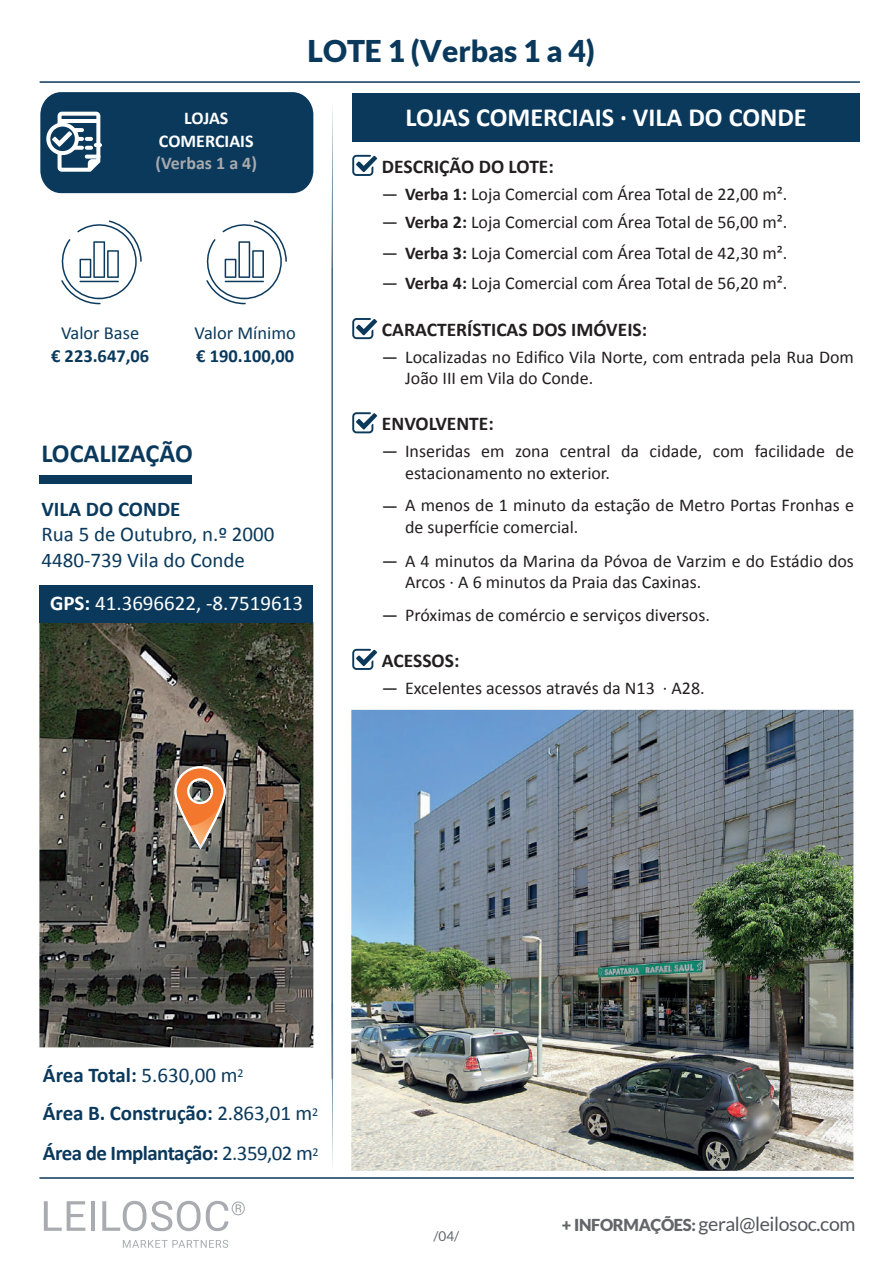
<style>
.page{position:relative;width:893px;height:1263px;background:#fff}
.page>*{position:absolute;margin:0;border:0;box-sizing:border-box;transform-origin:0 0}
.t1{font:900 30px "Lato";color:#0a395c}
.t2{font:700 26.25px "Calibri";color:#fff}
.t3{font:700 26.25px "Calibri";color:#0a395c}
.t4{font:700 21px/39.3px "Calibri";letter-spacing:-.005em;color:#0a395c}
.t5{font:21px/25.2px "Calibri";color:#0a395c}
.t6{font:21px "Calibri";color:#fff}
.t7{font:700 19.5px "Calibri";color:#231f20}
.t8{font:19.5px "Lato";letter-spacing:-.02em;color:#55575c}
.t9{font:700 18.45px "Calibri";color:#0a395c}
.t10{font:18.45px "Calibri";color:#0a395c}
.t11{font:18px/21.6px "Calibri";color:#231f20}
.t12{font:700 18px/22.5px "Calibri";color:#fff;text-align:center}
.t13{font:700 18px "Calibri";color:#a8a9ad}
.t14{font:13.5px "Lato";color:#636568}
.s1{font-weight:700}
.s2{font-weight:400}
.s3{font-weight:900;font-size:16.5px;color:#636568}
</style>
<div class="page">
<img style="left:39px;top:622px;width:274px;height:425px">
<img style="left:157px;top:802px;width:157px;height:137px">
<svg style="left:173px;top:765px;width:52px;height:85px;background:#b68768"></svg>
<svg style="left:44px;top:1201px;width:41px;height:30px"></svg>
<hr style="left:91px;top:1201px;width:4px;height:30px;background:#a8abaf">
<svg style="left:102px;top:1201px;width:143px;height:30px"></svg>
<svg style="left:123px;top:1240px;width:105px;height:8px"></svg>
<img style="left:351px;top:710px;width:502px;height:461px">
<div style="left:39px;top:585px;width:274px;height:37px;background:#0a395c"></div>
<div style="left:352px;top:93px;width:508px;height:49px;background:#0a395c"></div>
<div style="left:39px;top:476px;width:153px;height:8px;background:#0a395c"></div>
<hr style="left:39px;top:1177px;width:815px;height:2px;background:#0a395c">
<svg style="left:332px;top:107px;width:1px;height:1058px"></svg>
<svg style="left:352px;top:155px;width:25px;height:21px"></svg>
<hr style="left:40px;top:81px;width:820px;height:2px;background:#0a395c">
<div style="left:40px;top:92px;width:273px;height:101px;background:#0a395c;border-radius:22px"></div>
<svg style="left:206px;top:220px;width:81px;height:84px"></svg>
<svg style="left:61px;top:220px;width:81px;height:84px"></svg>
<svg style="left:46px;top:111px;width:56px;height:61px"></svg>
<svg style="left:352px;top:318px;width:25px;height:21px"></svg>
<svg style="left:352px;top:649px;width:25px;height:21px"></svg>
<svg style="left:352px;top:412px;width:25px;height:21px"></svg>
<h1 class="t1" style="left:307px;top:33px;width:289px">LOTE 1 (Verbas 1 a 4)</h1>
<p class="t12" style="left:159px;top:107px;width:96px">LOJAS<br>COMERCIAIS</p>
<p class="t13" style="left:156px;top:151px;width:103px">(Verbas 1 a 4)</p>
<p class="t10" style="left:61px;top:322px;width:80px">Valor Base</p>
<p class="t9" style="left:51px;top:342px;width:100px">€ 223.647,06</p>
<p class="t10" style="left:195px;top:322px;width:103px">Valor Mínimo</p>
<p class="t9" style="left:196px;top:342px;width:100px">€ 190.100,00</p>
<h2 class="t3" style="left:41px;top:435px;width:153px">LOCALIZAÇÃO</h2>
<h2 class="t2" style="left:406px;top:99px;width:403px">LOJAS COMERCIAIS · VILA DO CONDE</h2>
<p class="t7" style="left:382px;top:153px;width:173px">DESCRIÇÃO DO LOTE:</p>
<p class="t11" style="left:382px;top:182px;width:407px">— <span class="s1">Verba 1:</span> Loja Comercial com Área Total de 22,00 m².</p>
<p class="t11" style="left:382px;top:211px;width:407px">— <span class="s1">Verba 2:</span> Loja Comercial com Área Total de 56,00 m².</p>
<p class="t11" style="left:382px;top:241px;width:407px">— <span class="s1">Verba 3:</span> Loja Comercial com Área Total de 42,30 m².</p>
<p class="t11" style="left:382px;top:271px;width:407px">— <span class="s1">Verba 4:</span> Loja Comercial com Área Total de 56,20 m².</p>
<p class="t7" style="left:382px;top:316px;width:267px">CARACTERÍSTICAS DOS IMÓVEIS:</p>
<p class="t11" style="left:405px;top:345px;width:450px;text-indent:-23px">— Localizadas no Edifico Vila Norte, com entrada pela Rua Dom<br>João III em Vila do Conde.</p>
<p class="t7" style="left:382px;top:410px;width:113px">ENVOLVENTE:</p>
<p class="t11" style="left:405px;top:439px;width:450px;text-indent:-23px">— Inseridas em zona central da cidade, com facilidade de estacionamento no exterior.</p>
<p class="t4" style="left:41px;top:489px;width:141px">VILA DO CONDE</p>
<p class="t5" style="left:41px;top:521px;width:235px">Rua 5 de Outubro, n.º 2000<br>4480-739 Vila do Conde</p>
<p class="t6" style="left:50px;top:590px;width:255px"><span class="s1">GPS:</span> 41.3696622, -8.7519613</p>
<p class="t11" style="left:405px;top:494px;width:450px;text-indent:-23px">— A menos de 1 minuto da estação de Metro Portas Fronhas e de superfície comercial.</p>
<p class="t11" style="left:405px;top:549px;width:450px;text-indent:-23px">— A 4 minutos da Marina da Póvoa de Varzim e do Estádio dos<br>Arcos · A 6 minutos da Praia das Caxinas.</p>
<p class="t11" style="left:382px;top:603px;width:330px">— Próximas de comércio e serviços diversos.</p>
<p class="t7" style="left:382px;top:647px;width:79px">ACESSOS:</p>
<p class="t11" style="left:382px;top:676px;width:324px">— Excelentes acessos através da N13 · A28.</p>
<p class="t4" style="left:43px;top:1054px;width:277px">Área Total: <span class="s2">5.630,00 m</span><sup>2<br></sup>Área B. Construção: <span class="s2">2.863,01 m</span><sup>2<br></sup>Área de Implantação: <span class="s2">2.359,02 m</span><sup>2</sup></p>
<p class="t14" style="left:434px;top:1229px;width:27px">/04/</p>
<p class="t8" style="left:562px;top:1213px;width:295px"><span class="s3">+ INFORMAÇÕES:</span> geral@leilosoc.com</p>
</div>
